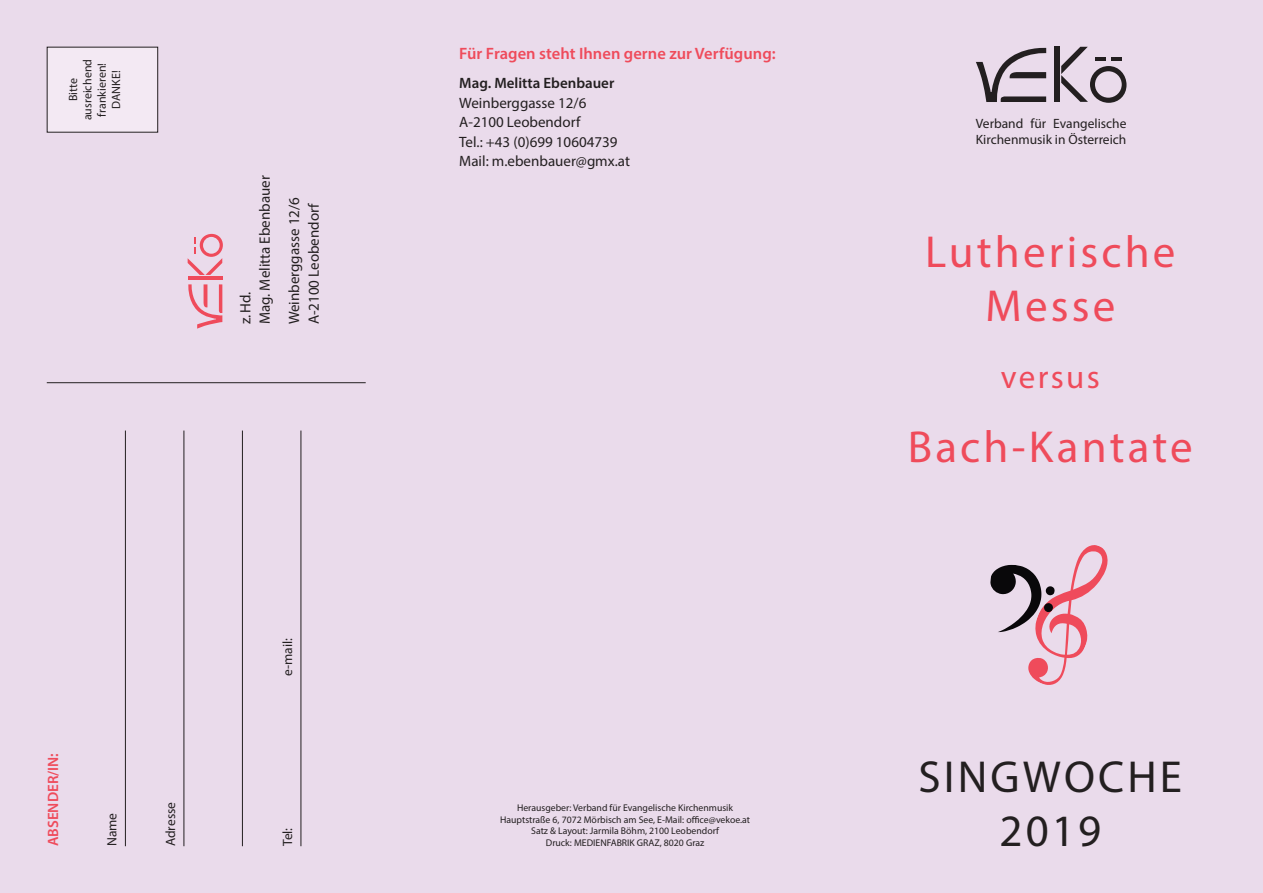
<style>
.page{position:relative;width:1263px;height:893px;background:#eadbeb}
.page>*{position:absolute;margin:0;border:0;box-sizing:border-box;transform-origin:0 0}
.t1{font:45px/54px "Myriad Pro";letter-spacing:.07em;color:#ef4b5b;text-align:center}
.t2{font:45px/54px "Myriad Pro";letter-spacing:.07em;color:#231f20;text-align:center}
.t3{font:33px "Myriad Pro";letter-spacing:.07em;color:#ef4b5b}
.t4{font:600 16.5px "Myriad Pro";color:#ef4b5b}
.t5{font:15px/19.5px "Myriad Pro";color:#231f20}
.t6{font:600 15px "Myriad Pro";color:#231f20}
.t7{font:600 15px "Myriad Pro";color:#ef4b5b}
.t8{font:13.5px/16.2px "Myriad Pro";color:#231f20}
.t9{font:12px/14.4px "Myriad Pro";color:#231f20;text-align:center}
.t10{font:9.75px/11.7px "Myriad Pro";color:#231f20;text-align:center}
</style>
<div class="page">
<div style="left:1054px;top:47px;width:6px;height:55px;background:#231f20"></div>
<svg style="left:976px;top:47px;width:70px;height:55px"></svg>
<svg style="left:1061px;top:47px;width:65px;height:56px"></svg>
<svg style="left:990px;top:545px;width:118px;height:140px"></svg>
<div style="left:1045px;top:586px;width:10px;height:9px;background:#09080a;border-radius:50%"></div>
<div style="left:1044px;top:603px;width:9px;height:9px;background:#09080a;border-radius:50%"></div>
<div style="left:47px;top:47px;width:111px;height:85px;background:#f3e9f3"></div>
<hr style="left:47px;top:382px;width:319px;height:1px;background:#231f20">
<hr style="left:125px;top:431px;width:1px;height:415px;background:#231f20">
<hr style="left:184px;top:431px;width:1px;height:415px;background:#231f20">
<hr style="left:242px;top:431px;width:1px;height:415px;background:#231f20">
<hr style="left:301px;top:431px;width:1px;height:415px;background:#231f20">
<hr style="left:188px;top:276px;width:34px;height:4px;background:#ef4b5b">
<svg style="left:188px;top:284px;width:34px;height:45px"></svg>
<svg style="left:188px;top:234px;width:35px;height:41px"></svg>
<p class="t9" style="left:66px;top:120px;width:63px;rotate:-90deg">Bitte ausreichend frankieren!<br>DANKE!</p>
<h3 class="t5" style="left:235px;top:324px;width:151px;rotate:-90deg">z.Hd.<br>Mag. Melitta Ebenbauer</h3>
<h3 class="t5" style="left:284px;top:324px;width:129px;rotate:-90deg">Weinberggasse 12/6<br>A-2100 Leobendorf</h3>
<h3 class="t7" style="left:43px;top:846px;width:95px;rotate:-90deg">ABSENDER/IN:</h3>
<h3 class="t8" style="left:104px;top:846px;width:35px;rotate:-90deg">Name</h3>
<h3 class="t8" style="left:162px;top:846px;width:46px;rotate:-90deg">Adresse</h3>
<h3 class="t8" style="left:279px;top:676px;width:40px;rotate:-90deg">e-mail:</h3>
<h3 class="t8" style="left:279px;top:846px;width:20px;rotate:-90deg">Tel:</h3>
<h3 class="t4" style="left:459px;top:43px;width:318px">Für Fragen steht Ihnen gerne zur Verfügung:</h3>
<h3 class="t6" style="left:459px;top:74px;width:157px">Mag. Melitta Ebenbauer</h3>
<h3 class="t5" style="left:459px;top:93px;width:172px">Weinberggasse 12/6<br>A-2100 Leobendorf<br>Tel.: +43 (0)699 10604739<br>Mail: m.ebenbauer@gmx.at</h3>
<p class="t10" style="left:500px;top:802px;width:251px">Herausgeber: Verband für Evangelische Kirchenmusik Hauptstraße 6, 7072 Mörbisch am See, E-Mail: office@vekoe.at Satz &amp; Layout: Jarmila Böhm, 2100 Leobendorf<br>Druck: MEDIENFABRIK GRAZ, 8020 Graz</p>
<h3 class="t8" style="left:976px;top:115px;width:152px">Verband für Evangelische<br>Kirchenmusik in Österreich</h3>
<h1 class="t1" style="left:925px;top:224px;width:252px">Lutherische<br>Messe</h1>
<h2 class="t3" style="left:1001px;top:357px;width:100px">versus</h2>
<h1 class="t1" style="left:908px;top:419px;width:286px">Bach-Kantate</h1>
<h1 class="t2" style="left:919px;top:749px;width:265px">SINGWOCHE<br>2019</h1>
</div>
